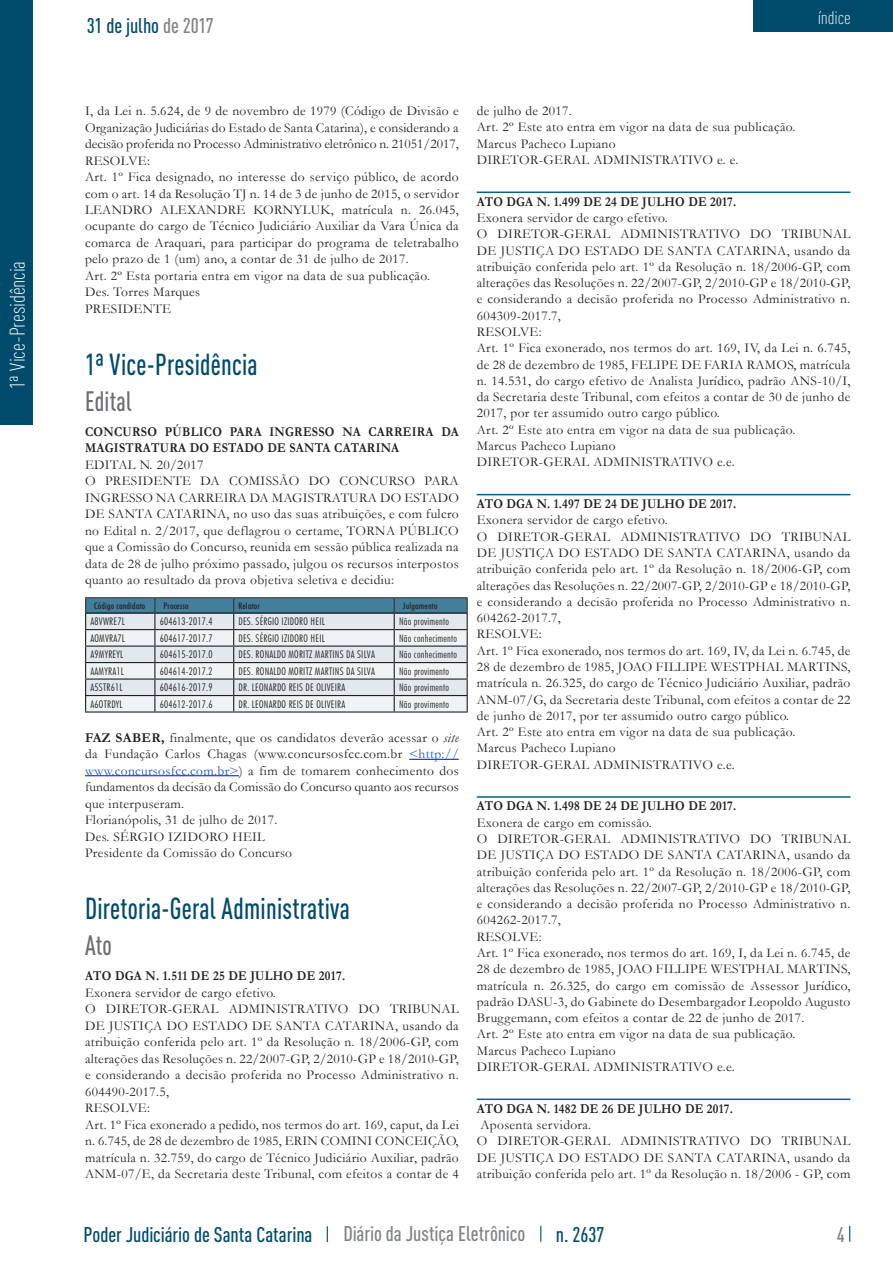
<style>
.page{position:relative;width:893px;height:1263px;background:#fff}
.page>*{position:absolute;margin:0;border:0;box-sizing:border-box;transform-origin:0 0}
.t1{font:500 30px "DIN Cond";letter-spacing:.01em;color:#004b6c;scale:.9 1}
.t2{font:500 27.75px "DIN Cond";letter-spacing:.01em;color:#6c6d70;scale:.9 1}
.t3{font:500 21px "DIN Cond";letter-spacing:-.005em;color:#004b6c}
.t4{font:500 21px "DIN Cond";letter-spacing:-.005em;color:#808285}
.t5{font:300 21px "DIN Cond";letter-spacing:-.005em;color:#fff;scale:1.1 1}
.t6{font:300 18px "DIN Cond";letter-spacing:-.005em;color:#fff;scale:1.1 1}
.t7{font:13.5px/16.4px "Garamond";letter-spacing:.025em;color:#231f20}
.t8{font:700 13.5px/16.5px "Garamond";letter-spacing:.02em;color:#231f20;scale:.9 1}
.t9{font:300 condensed 10.5px "Futura BT";letter-spacing:.025em;color:#231f20}
.t10{font:500 condensed 9px "Futura BT";letter-spacing:.025em;color:#231f20}
.s1{color:#808285}
.s2{font-weight:700}
.s3{font-style:italic}
.s4{color:#175d9e}
</style>
<div class="page">
<div style="left:0;top:0;width:33px;height:424px;background:#004b6c"></div>
<div style="left:753px;top:0;width:140px;height:32px;background:#004b6c"></div>
<svg style="left:327px;top:1226px;width:1px;height:16px"></svg>
<svg style="left:540px;top:1226px;width:1px;height:16px"></svg>
<svg style="left:849px;top:1226px;width:1px;height:16px"></svg>
<hr style="left:409px;top:759px;width:50px;height:1px;background:#00f">
<hr style="left:85px;top:775px;width:154px;height:1px;background:#00f">
<hr style="left:85px;top:597px;width:70px;height:1px;background:#3b3532">
<hr style="left:155px;top:597px;width:79px;height:1px;background:#3b3532">
<hr style="left:394px;top:597px;width:74px;height:1px;background:#3b3532">
<hr style="left:85px;top:711px;width:70px;height:2px;background:#231f20">
<hr style="left:155px;top:711px;width:79px;height:2px;background:#231f20">
<hr style="left:234px;top:711px;width:160px;height:2px;background:#231f20">
<hr style="left:394px;top:711px;width:74px;height:2px;background:#231f20">
<hr style="left:234px;top:597px;width:160px;height:1px;background:#3b3532">
<svg style="left:85px;top:598px;width:383px;height:114px;background:#c4d0d7"></svg>
<hr style="left:234px;top:612px;width:160px;height:2px;background:#000">
<hr style="left:477px;top:192px;width:373px;height:1px;background:#046384">
<hr style="left:477px;top:494px;width:373px;height:1px;background:#046384">
<hr style="left:477px;top:796px;width:373px;height:2px;background:#046384">
<hr style="left:477px;top:1098px;width:373px;height:2px;background:#046384">
<h3 class="t5" style="left:6px;top:389px;width:118px;rotate:-90deg">1ª Vice-Presidência</h3>
<h3 class="t3" style="left:87px;top:13px;width:129px">31 de julho <span class="s1">de 2017</span></h3>
<h3 class="t6" style="left:818px;top:7px;width:32px">índice</h3>
<p class="t7" style="left:85px;top:102px;width:375px">I, da Lei n. 5.624, de 9 de novembro de 1979 (Código de Divisão e Organização Judiciárias do Estado de Santa Catarina), e considerando a decisão proferida no Processo Administrativo eletrônico n. 21051/2017, RESOLVE:<br>Art. 1º Fica designado, no interesse do serviço público, de acordo com o art. 14 da Resolução TJ n. 14 de 3 de junho de 2015, o servidor LEANDRO ALEXANDRE KORNYLUK, matrícula n. 26.045, ocupante do cargo de Técnico Judiciário Auxiliar da Vara Única da comarca de Araquari, para participar do programa de teletrabalho pelo prazo de 1 (um) ano, a contar de 31 de julho de 2017.<br>Art. 2º Esta portaria entra em vigor na data de sua publicação.<br>Des. Torres Marques<br>PRESIDENTE</p>
<h1 class="t1" style="left:85px;top:346px;width:193px">1ª Vice-Presidência</h1>
<h2 class="t2" style="left:85px;top:385px;width:53px">Edital</h2>
<p class="t8" style="left:85px;top:423px;width:417px">CONCURSO PÚBLICO PARA INGRESSO NA CARREIRA DA<br>MAGISTRATURA DO ESTADO DE SANTA CATARINA</p>
<p class="t7" style="left:85px;top:456px;width:375px">EDITAL N. 20/2017<br>O PRESIDENTE DA COMISSÃO DO CONCURSO PARA INGRESSO NA CARREIRA DA MAGISTRATURA DO ESTADO DE SANTA CATARINA, no uso das suas atribuições, e com fulcro no Edital n. 2/2017, que deflagrou o certame, TORNA PÚBLICO que a Comissão do Concurso, reunida em sessão pública realizada na data de 28 de julho próximo passado, julgou os recursos interpostos quanto ao resultado da prova objetiva seletiva e decidiu:</p>
<p class="t10" style="left:94px;top:600px;width:53px">Código candidato</p>
<p class="t10" style="left:163px;top:600px;width:27px">Processo</p>
<p class="t10" style="left:239px;top:600px;width:23px">Relator</p>
<p class="t10" style="left:403px;top:600px;width:36px">Julgamento</p>
<p class="t9" style="left:90px;top:615px;width:36px">A8VWRE7L</p>
<p class="t9" style="left:160px;top:615px;width:54px">604613-2017.4</p>
<p class="t9" style="left:239px;top:615px;width:88px">DES. SÉRGIO IZIDORO HEIL</p>
<p class="t9" style="left:399px;top:615px;width:52px">Não provimento</p>
<p class="t9" style="left:90px;top:632px;width:36px">AOMVRA7L</p>
<p class="t9" style="left:160px;top:632px;width:54px">604617-2017.7</p>
<p class="t9" style="left:239px;top:632px;width:88px">DES. SÉRGIO IZIDORO HEIL</p>
<p class="t9" style="left:399px;top:632px;width:59px">Não conhecimento</p>
<p class="t9" style="left:90px;top:648px;width:34px">A9MYREYL</p>
<p class="t9" style="left:160px;top:648px;width:54px">604615-2017.0</p>
<p class="t9" style="left:239px;top:648px;width:138px">DES. RONALDO MORITZ MARTINS DA SILVA</p>
<p class="t9" style="left:399px;top:648px;width:59px">Não conhecimento</p>
<p class="t9" style="left:90px;top:665px;width:35px">AAMYRA1L</p>
<p class="t9" style="left:160px;top:665px;width:54px">604614-2017.2</p>
<p class="t9" style="left:239px;top:665px;width:138px">DES. RONALDO MORITZ MARTINS DA SILVA</p>
<p class="t9" style="left:399px;top:665px;width:52px">Não provimento</p>
<p class="t9" style="left:90px;top:681px;width:33px">A5STR61L</p>
<p class="t9" style="left:160px;top:681px;width:54px">604616-2017.9</p>
<p class="t9" style="left:239px;top:681px;width:108px">DR. LEONARDO REIS DE OLIVEIRA</p>
<p class="t9" style="left:399px;top:681px;width:52px">Não provimento</p>
<p class="t9" style="left:90px;top:698px;width:34px">A6OTRDYL</p>
<p class="t9" style="left:160px;top:698px;width:54px">604612-2017.6</p>
<p class="t9" style="left:239px;top:698px;width:108px">DR. LEONARDO REIS DE OLIVEIRA</p>
<p class="t9" style="left:399px;top:698px;width:52px">Não provimento</p>
<p class="t7" style="left:85px;top:729px;width:375px"><span class="s2">FAZ SABER,</span> finalmente, que os candidatos deverão acessar o <span class="s3">site </span>da Fundação Carlos Chagas (www.concursosfcc.com.br <span class="s4">&lt;http:// www.concursosfcc.com.br&gt;</span>) a fim de tomarem conhecimento dos fundamentos da decisão da Comissão do Concurso quanto aos recursos que interpuseram.<br>Florianópolis, 31 de julho de 2017.<br>Des. SÉRGIO IZIDORO HEIL<br>Presidente da Comissão do Concurso</p>
<h1 class="t1" style="left:85px;top:890px;width:296px">Diretoria-Geral Administrativa</h1>
<h2 class="t2" style="left:85px;top:929px;width:31px">Ato</h2>
<p class="t8" style="left:85px;top:968px;width:291px">ATO DGA N. 1.511 DE 25 DE JULHO DE 2017.</p>
<p class="t7" style="left:85px;top:984px;width:375px">Exonera servidor de cargo efetivo.<br>O DIRETOR-GERAL ADMINISTRATIVO DO TRIBUNAL DE JUSTIÇA DO ESTADO DE SANTA CATARINA, usando da atribuição conferida pelo art. 1º da Resolução n. 18/2006-GP, com alterações das Resoluções n. 22/2007-GP, 2/2010-GP e 18/2010-GP, e considerando a decisão proferida no Processo Administrativo n.<br>604490-2017.5,<br>RESOLVE:<br>Art. 1º Fica exonerado a pedido, nos termos do art. 169, caput, da Lei n. 6.745, de 28 de dezembro de 1985, ERIN COMINI CONCEIÇÃO, matrícula n. 32.759, do cargo de Técnico Judiciário Auxiliar, padrão ANM-07/E, da Secretaria deste Tribunal, com efeitos a contar de 4</p>
<p class="t7" style="left:477px;top:102px;width:320px">de julho de 2017.<br>Art. 2º Este ato entra em vigor na data de sua publicação.<br>Marcus Pacheco Lupiano<br>DIRETOR-GERAL ADMINISTRATIVO e. e.</p>
<p class="t8" style="left:477px;top:193px;width:290px">ATO DGA N. 1.499 DE 24 DE JULHO DE 2017.</p>
<p class="t7" style="left:477px;top:209px;width:375px">Exonera servidor de cargo efetivo.<br>O DIRETOR-GERAL ADMINISTRATIVO DO TRIBUNAL DE JUSTIÇA DO ESTADO DE SANTA CATARINA, usando da atribuição conferida pelo art. 1º da Resolução n. 18/2006-GP, com alterações das Resoluções n. 22/2007-GP, 2/2010-GP e 18/2010-GP, e considerando a decisão proferida no Processo Administrativo n.<br>604309-2017.7,<br>RESOLVE:<br>Art. 1º Fica exonerado, nos termos do art. 169, IV, da Lei n. 6.745, de 28 de dezembro de 1985, FELIPE DE FARIA RAMOS, matrícula n. 14.531, do cargo efetivo de Analista Jurídico, padrão ANS-10/I, da Secretaria deste Tribunal, com efeitos a contar de 30 de junho de 2017, por ter assumido outro cargo público.<br>Art. 2º Este ato entra em vigor na data de sua publicação.<br>Marcus Pacheco Lupiano<br>DIRETOR-GERAL ADMINISTRATIVO e.e.</p>
<p class="t8" style="left:477px;top:496px;width:290px">ATO DGA N. 1.497 DE 24 DE JULHO DE 2017.</p>
<p class="t7" style="left:477px;top:512px;width:375px">Exonera servidor de cargo efetivo.<br>O DIRETOR-GERAL ADMINISTRATIVO DO TRIBUNAL DE JUSTIÇA DO ESTADO DE SANTA CATARINA, usando da atribuição conferida pelo art. 1º da Resolução n. 18/2006-GP, com alterações das Resoluções n. 22/2007-GP, 2/2010-GP e 18/2010-GP, e considerando a decisão proferida no Processo Administrativo n.<br>604262-2017.7,<br>RESOLVE:<br>Art. 1º Fica exonerado, nos termos do art. 169, IV, da Lei n. 6.745, de 28 de dezembro de 1985, JOAO FILLIPE WESTPHAL MARTINS, matrícula n. 26.325, do cargo de Técnico Judiciário Auxiliar, padrão ANM-07/G, da Secretaria deste Tribunal, com efeitos a contar de 22 de junho de 2017, por ter assumido outro cargo público.<br>Art. 2º Este ato entra em vigor na data de sua publicação.<br>Marcus Pacheco Lupiano<br>DIRETOR-GERAL ADMINISTRATIVO e.e.</p>
<p class="t8" style="left:477px;top:798px;width:290px">ATO DGA N. 1.498 DE 24 DE JULHO DE 2017.</p>
<p class="t7" style="left:477px;top:814px;width:375px">Exonera de cargo em comissão.<br>O DIRETOR-GERAL ADMINISTRATIVO DO TRIBUNAL DE JUSTIÇA DO ESTADO DE SANTA CATARINA, usando da atribuição conferida pelo art. 1º da Resolução n. 18/2006-GP, com alterações das Resoluções n. 22/2007-GP, 2/2010-GP e 18/2010-GP, e considerando a decisão proferida no Processo Administrativo n.<br>604262-2017.7,<br>RESOLVE:<br>Art. 1º Fica exonerado, nos termos do art. 169, I, da Lei n. 6.745, de 28 de dezembro de 1985, JOAO FILLIPE WESTPHAL MARTINS, matrícula n. 26.325, do cargo em comissão de Assessor Jurídico, padrão DASU-3, do Gabinete do Desembargador Leopoldo Augusto Bruggemann, com efeitos a contar de 22 de junho de 2017.<br>Art. 2º Este ato entra em vigor na data de sua publicação.<br>Marcus Pacheco Lupiano<br>DIRETOR-GERAL ADMINISTRATIVO e.e.</p>
<p class="t8" style="left:477px;top:1100px;width:286px">ATO DGA N. 1482 DE 26 DE JULHO DE 2017.</p>
<p class="t7" style="left:477px;top:1116px;width:375px">Aposenta servidora.<br>O DIRETOR-GERAL ADMINISTRATIVO DO TRIBUNAL DE JUSTIÇA DO ESTADO DE SANTA CATARINA, usando da atribuição conferida pelo art. 1º da Resolução n. 18/2006 - GP, com</p>
<h3 class="t3" style="left:83px;top:1222px;width:231px">Poder Judiciário de Santa Catarina</h3>
<h3 class="t4" style="left:343px;top:1221px;width:184px">Diário da Justiça Eletrônico</h3>
<h3 class="t3" style="left:556px;top:1222px;width:50px">n. 2637</h3>
<h3 class="t4" style="left:837px;top:1222px;width:10px">4</h3>
</div>
